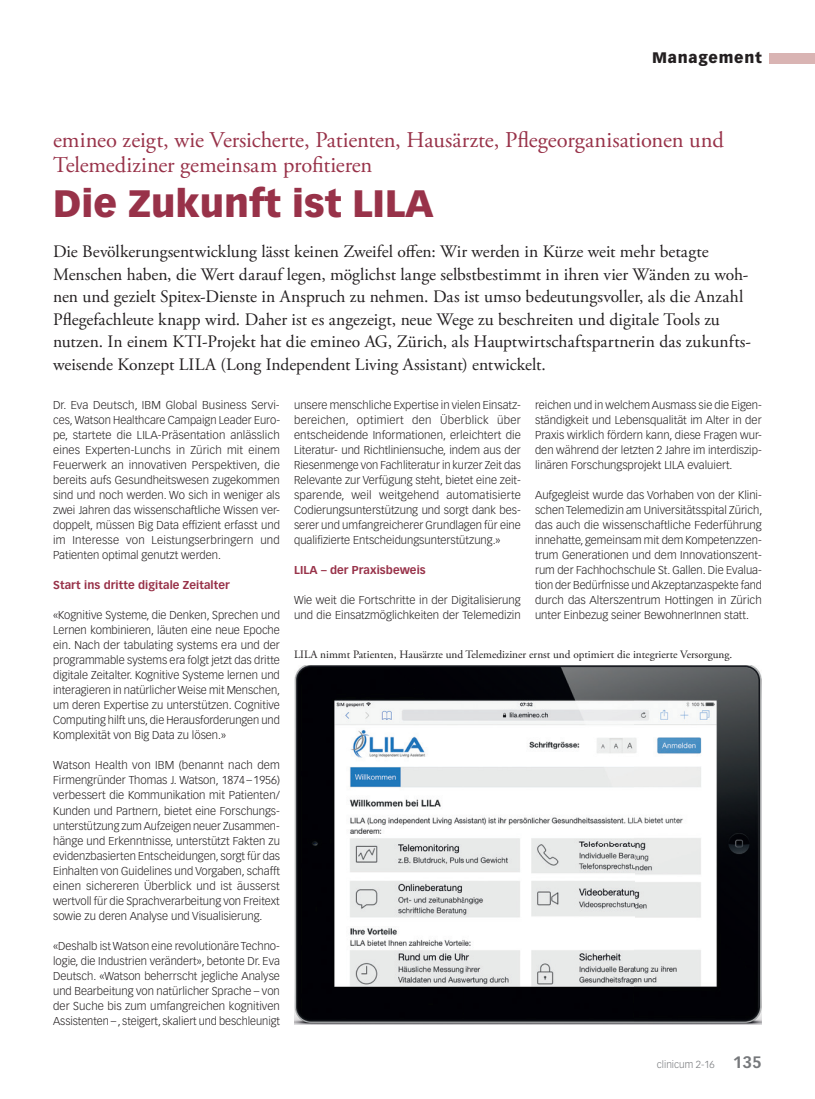
<style>
.page{position:relative;width:815px;height:1099px;background:#fff}
.page>*{position:absolute;margin:0;border:0;box-sizing:border-box;transform-origin:0 0}
.t1{font:900 37.5px "Vectora LT Std";color:#983249}
.t2{font:22.5px/25px "Adobe Garamond Pro";letter-spacing:-.005em;color:#983249}
.t3{font:17.5px/22.5px "Adobe Garamond Pro";color:#231f20}
.t4{font:900 15px "Vectora LT Std";letter-spacing:.05em;color:#231f20}
.t5{font:300 11.25px/15px "Vectora LT Std";color:#231f20;text-align:justify}
.t6{font:11.25px "Adobe Garamond Pro";color:#231f20}
.t7{font:700 11.25px "Vectora LT Std";letter-spacing:.005em;color:#983249}
.t8{font:300 10px "Vectora LT Std";color:#76787b}
.s1{font-weight:700;font-size:16.25px}
</style>
<div class="page">
<div style="left:770px;top:53px;width:45px;height:10px;background:#d9b4b3"></div>
<img style="left:294px;top:665px;width:468px;height:359px">
<h3 class="t4" style="left:652px;top:49px;width:111px">Management</h3>
<h2 class="t2" style="left:53px;top:128px;width:672px">emineo zeigt, wie Versicherte, Patienten, Hausärzte, Pflegeorganisationen und<br>Telemediziner gemeinsam profitieren</h2>
<h1 class="t1" style="left:53px;top:180px;width:382px">Die Zukunft ist LILA</h1>
<p class="t3" style="left:53px;top:241px;width:699px">Die Bevölkerungsentwicklung lässt keinen Zweifel offen: Wir werden in Kürze weit mehr betagte Menschen haben, die Wert darauf legen, möglichst lange selbstbestimmt in ihren vier Wänden zu woh&shy;nen und gezielt Spitex-Dienste in Anspruch zu nehmen. Das ist umso bedeutungsvoller, als die Anzahl Pflegefachleute knapp wird. Daher ist es angezeigt, neue Wege zu beschreiten und digitale Tools zu nutzen. In einem KTI-Projekt hat die emineo AG, Zürich, als Hauptwirtschaftspartnerin das zukunfts&shy;weisende Konzept LILA (Long Independent Living Assistant) entwickelt.</p>
<p class="t5" style="left:53px;top:398px;width:228px">Dr. Eva Deutsch, IBM Global Business Servi&shy;ces, Watson Healthcare Campaign Leader Euro&shy;pe, startete die LILA-Präsentation anlässlich eines Experten-Lunchs in Zürich mit einem Feuerwerk an innovativen Perspektiven, die bereits aufs Gesundheitswesen zugekommen sind und noch werden. Wo sich in weniger als zwei Jahren das wissenschaftliche Wissen ver&shy;doppelt, müssen Big Data effizient erfasst und im Interesse von Leistungserbringern und Pa tienten optimal genutzt werden.</p>
<p class="t7" style="left:53px;top:578px;width:178px">Start ins dritte digitale Zeitalter</p>
<p class="t5" style="left:53px;top:608px;width:228px">«Kognitive Systeme, die Denken, Sprechen und Lernen kombinieren, läuten eine neue Epoche ein. Nach der tabulating systems era und der programmable systems era folgt jetzt das dritte digitale Zeitalter. Kognitive Systeme lernen und interagieren in natürlicher Weise mit Menschen, um deren Expertise zu unterstützen. Cognitive Computing hilft uns, die Herausforderungen und Komplexität von Big Data zu lösen.»</p>
<p class="t5" style="left:53px;top:758px;width:228px">Watson Health von IBM (benannt nach dem Firmengründer Thomas J. Watson, 1874 – 1956) verbessert die Kommunikation mit Patienten/ Kunden und Partnern, bietet eine Forschungs&shy;unterstützung zum Aufzeigen neuer Zusammen&shy;hänge und Erkenntnisse, unterstützt Fakten zu evidenzbasierten Entscheidungen, sorgt für das Einhalten von Guidelines und Vorgaben, schafft einen sichereren Überblick und ist äusserst wertvoll für die Sprachverarbeitung von Freitext sowie zu deren Analyse und Visualisierung.</p>
<p class="t5" style="left:53px;top:938px;width:228px">«Deshalb ist Watson eine revolutionäre Techno&shy;logie, die Industrien verändert», betonte Dr. Eva Deutsch. «Watson beherrscht jegliche Analyse und Bearbeitung von natürlicher Sprache – von der Suche bis zum umfangreichen kognitiven Assistenten – , steigert, skaliert und beschleunigt</p>
<p class="t5" style="left:294px;top:398px;width:228px">unsere menschliche Expertise in vielen Einsatz&shy;bereichen, optimiert den Überblick über entscheidende Informationen, erleichtert die Literatur- und Richtliniensuche, indem aus der Riesenmenge von Fachliteratur in kurzer Zeit das Relevante zur Verfügung steht, bietet eine zeit&shy;sparende, weil weitgehend automatisierte Codierungsunterstützung und sorgt dank bes&shy;serer und umfangreicherer Grundlagen für eine qualifizierte Entscheidungsunterstützung.»</p>
<p class="t7" style="left:294px;top:563px;width:133px">LILA – der Praxisbeweis</p>
<p class="t5" style="left:294px;top:593px;width:228px">Wie weit die Fortschritte in der Digitalisierung und die Einsatzmöglichkeiten der Telemedizin</p>
<p class="t5" style="left:535px;top:398px;width:228px">reichen und in welchem Ausmass sie die Eigen&shy;ständigkeit und Lebensqualität im Alter in der Praxis wirklich fördern kann, diese Fragen wur&shy;den während der letzten 2 Jahre im interdiszip&shy;linären Forschungsprojekt LILA evaluiert.</p>
<p class="t5" style="left:535px;top:488px;width:229px">Aufgegleist wurde das Vorhaben von der Klini&shy;schen Telemedizin am Universitätsspital Zürich, das auch die wissenschaftliche Federführung innehatte, gemeinsam mit dem Kompetenzzen&shy;trum Generationen und dem Innovationszent&shy;rum der Fachhochschule St. Gallen. Die Evalua&shy;tion der Bedürfnisse und Akzeptanzaspekte fand durch das Alterszentrum Hottingen in Zürich unter Einbezug seiner BewohnerInnen statt.</p>
<p class="t6" style="left:294px;top:647px;width:440px">LILA nimmt Patienten, Hausärzte und Telemediziner ernst und optimiert die integrierte Versorgung.</p>
<p class="t8" style="left:657px;top:1058px;width:106px">clinicum 2-16 <span class="s1">135</span></p>
</div>
